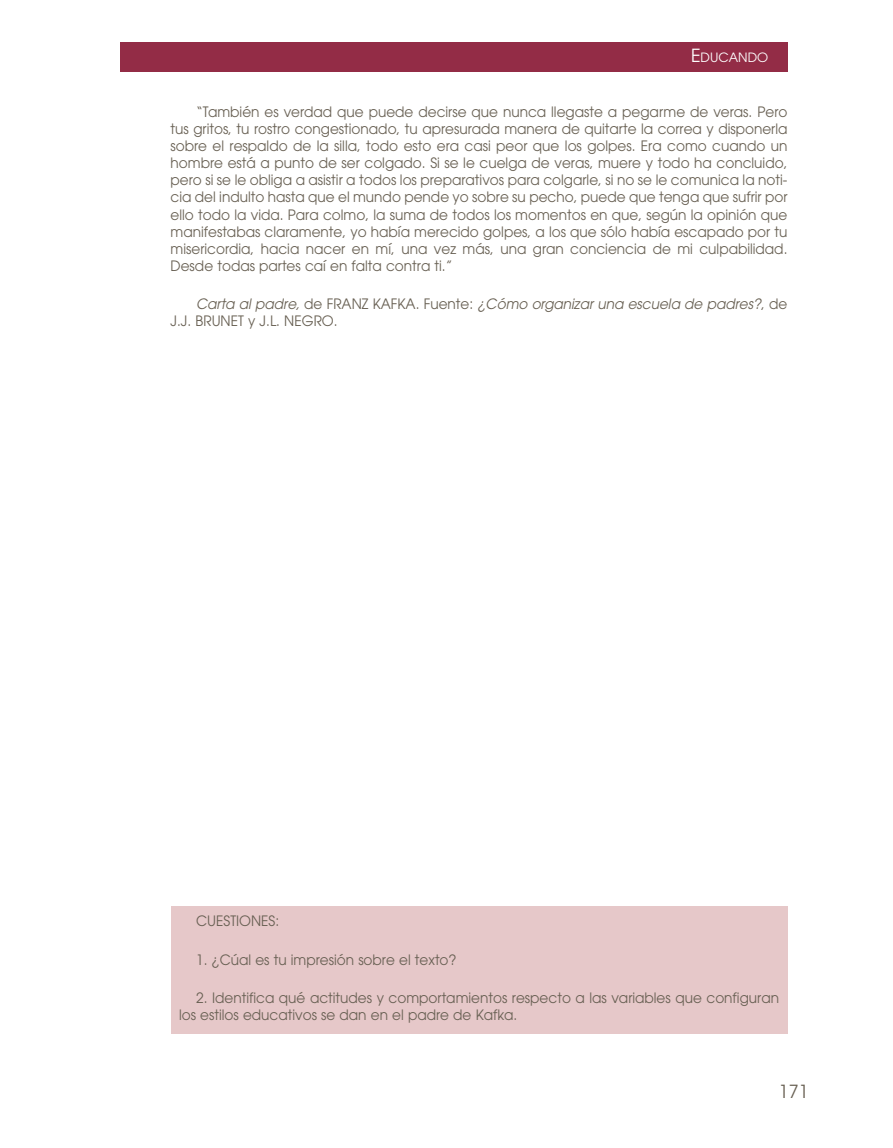
<style>
.page{position:relative;width:893px;height:1148px;background:#fff}
.page>*{position:absolute;margin:0;border:0;box-sizing:border-box;transform-origin:0 0}
.t1{font:18px "Avant Garde";color:#686053}
.t2{font:14.25px/17.1px "Avant Garde";color:#686053;text-align:justify;scale:.96 1}
.t3{font:italic 14.25px/17.1px "Avant Garde";color:#686053;scale:.96 1}
.t4{font:12.75px "Avant Garde";color:#fff}
.s1{font-size:18px}
.s2{font-style:normal}
</style>
<div class="page">
<div style="left:170px;top:906px;width:617px;height:127px;background:#e6c8c9"></div>
<div style="left:119px;top:43px;width:668px;height:29px;background:#932c46"></div>
<p class="t4" style="left:691px;top:52px;width:79px"><span class="s1">E</span>DUCANDO</p>
<p class="t2" style="left:170px;top:104px;width:644px;text-indent:26px">“También es verdad que puede decirse que nunca llegaste a pegarme de veras. Pero tus gritos, tu rostro congestionado, tu apresurada manera de quitarte la correa y disponerla sobre el respaldo de la silla, todo esto era casi peor que los golpes. Era como cuando un hombre está a punto de ser colgado. Si se le cuelga de veras, muere y todo ha concluido, pero si se le obliga a asistir a todos los preparativos para colgarle, si no se le comunica la noti&shy;cia del indulto hasta que el mundo pende yo sobre su pecho, puede que tenga que sufrir por ello todo la vida. Para colmo, la suma de todos los momentos en que, según la opinión que manifestabas claramente, yo había merecido golpes, a los que sólo había escapado por tu misericordia, hacia nacer en mí, una vez más, una gran conciencia de mi culpabilidad.<br>Desde todas partes caí en falta contra ti.”</p>
<p class="t3" style="left:170px;top:297px;width:644px;text-indent:26px">Carta al padre, <span class="s2">de FRANZ KAFKA. Fuente:</span> ¿Cómo organizar una escuela de padres?<span class="s2">, de<br>J.J. BRUNET y J.L. NEGRO.</span></p>
<p class="t2" style="left:196px;top:913px;width:88px">CUESTIONES:</p>
<p class="t2" style="left:196px;top:952px;width:273px">1. ¿Cúal es tu impresión sobre el texto?</p>
<p class="t2" style="left:179px;top:990px;width:626px;text-indent:17px">2. Identifica qué actitudes y comportamientos respecto a las variables que configuran los estilos educativos se dan en el padre de Kafka.</p>
<p class="t1" style="left:778px;top:1084px;width:31px">171</p>
</div>
